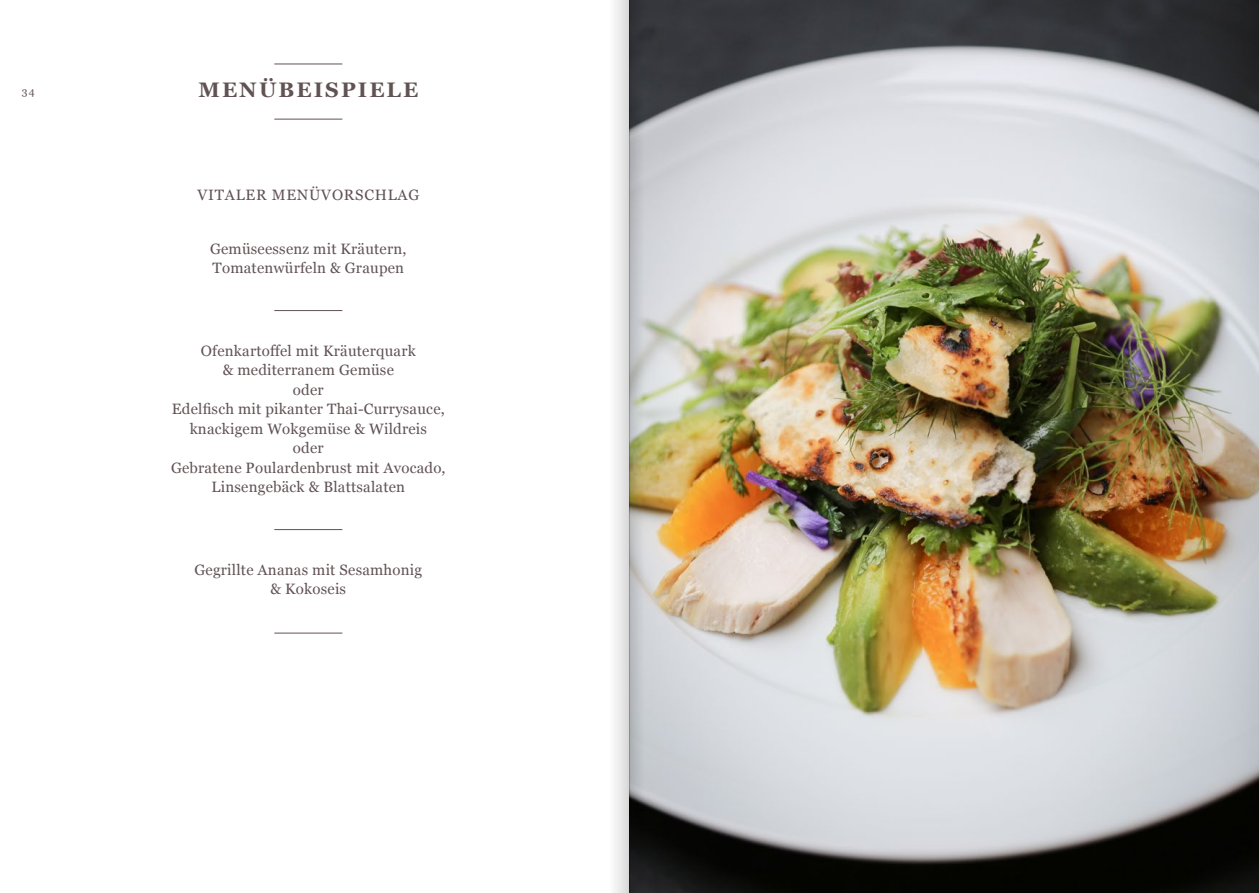
<style>
.page{position:relative;width:1259px;height:893px;background:#fff}
.page>*{position:absolute;margin:0;border:0;box-sizing:border-box;transform-origin:0 0}
.t1{font:700 21px "Georgia";letter-spacing:.1em;color:#615254}
.t2{font:15px/19.5px "Georgia";letter-spacing:.015em;color:#615254;text-align:center}
.t3{font:15px "Georgia";letter-spacing:.05em;color:#615254}
.t4{font:10.5px "Georgia";color:#615254}
</style>
<div class="page">
<hr style="left:274px;top:310px;width:68px;height:1px;background:#615254">
<hr style="left:274px;top:529px;width:68px;height:1px;background:#615254">
<hr style="left:274px;top:633px;width:68px;height:1px;background:#615254">
<hr style="left:274px;top:119px;width:68px;height:1px;background:#615254">
<hr style="left:274px;top:64px;width:68px;height:1px;background:#615254">
<img style="left:644px;top:0;width:615px;height:893px">
<div style="left:607px;top:0;width:22px;height:893px;background:linear-gradient(to right,#fff,#dbdbdb)"></div>
<svg style="left:630px;top:0;width:14px;height:893px;background:#979895"></svg>
<p class="t4" style="left:22px;top:84px;width:14px">34</p>
<h1 class="t1" style="left:198px;top:74px;width:221px">MENÜBEISPIELE</h1>
<p class="t3" style="left:197px;top:184px;width:223px">VITALER MENÜVORSCHLAG</p>
<p class="t2" style="left:210px;top:238px;width:198px;text-align:left">Gemüseessenz mit Kräutern,<br>Tomatenwürfeln &amp; Graupen</p>
<p class="t2" style="left:171px;top:340px;width:276px">Ofenkartoffel mit Kräuterquark<br>&amp; mediterranem Gemüse<br>oder<br>Edelfisch mit pikanter Thai-Currysauce, knackigem Wokgemüse &amp; Wildreis<br>oder<br>Gebratene Poulardenbrust mit Avocado,<br>Linsengebäck &amp; Blattsalaten</p>
<p class="t2" style="left:194px;top:559px;width:229px">Gegrillte Ananas mit Sesamhonig &amp; Kokoseis</p>
</div>
